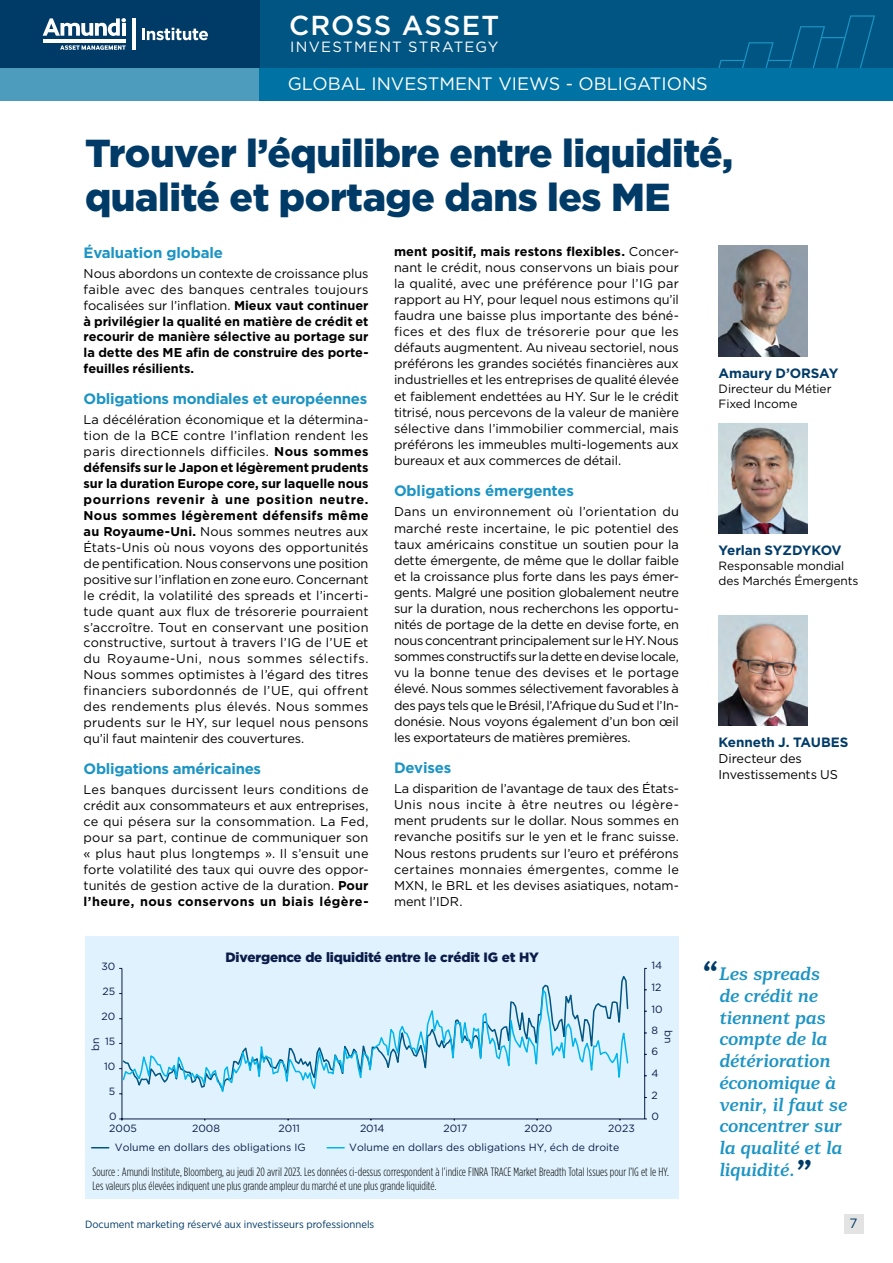
<style>
.page{position:relative;width:893px;height:1263px;background:#fff}
.page>*{position:absolute;margin:0;border:0;box-sizing:border-box;transform-origin:0 0}
.t1{font:900 39px/43.5px "Gotham";letter-spacing:-.01em;color:#003b68}
.t2{font:500 27.45px "Gotham";letter-spacing:.04em;color:#fff}
.t3{font:italic 700 18px/21.8px "Mediator Serif";letter-spacing:-.01em;color:#1c94c4}
.t4{font:18px "Gotham";color:#fff}
.t5{font:700 15px "Gotham";letter-spacing:-.02em;color:#1c94c4}
.t6{font:14.85px "Gotham";letter-spacing:.08em;color:#fff}
.t7{font:700 13.5px "Gotham";letter-spacing:-.005em;color:#003b68}
.t8{font:900 13.5px "Gotham";letter-spacing:-.01em;color:#0c1c49}
.t9{font:13.5px "Gotham";color:#003b68}
.t10{font:12.75px/16px "Gotham";letter-spacing:-.005em;color:#000;text-align:justify}
.t11{font:700 12.75px/15.9px "Gotham";letter-spacing:-.005em;color:#000;text-align:justify}
.t12{font:300 12px/13.5px "Gotham Condensed";letter-spacing:.005em;color:#000}
.t13{font:12px/15px "Gotham";letter-spacing:-.005em;color:#000}
.t14{font:10.5px "Gotham";color:#0c1c49}
.t15{font:10.5px "Gotham Narrow";color:#003b68;scale:1.05 1}
.s1{font-weight:400}
.s2{font-weight:700}
.s3{font-weight:900;font-size:27px;color:#003b68}
</style>
<div class="page">
<div style="left:0;top:0;width:893px;height:68px;background:#005583"></div>
<svg style="left:718px;top:15px;width:157px;height:53px"></svg>
<div style="left:0;top:0;width:259px;height:68px;background:#003b68"></div>
<svg style="left:43px;top:18px;width:83px;height:18px"></svg>
<hr style="left:122px;top:23px;width:4px;height:13px;background:#fff">
<hr style="left:43px;top:39px;width:83px;height:3px;background:#fff">
<svg style="left:60px;top:45px;width:66px;height:5px"></svg>
<hr style="left:132px;top:18px;width:3px;height:32px;background:#fff">
<svg style="left:142px;top:28px;width:66px;height:12px"></svg>
<img style="left:719px;top:246px;width:89px;height:110px">
<img style="left:719px;top:423px;width:89px;height:111px">
<img style="left:719px;top:615px;width:89px;height:111px">
<div style="left:0;top:68px;width:893px;height:33px;background:#4d9cbe"></div>
<div style="left:259px;top:68px;width:634px;height:33px;background:#0072a3"></div>
<div style="left:85px;top:936px;width:594px;height:263px;background:#dff2fd"></div>
<hr style="left:644px;top:968px;width:1px;height:151px;background:#0c1c49">
<hr style="left:122px;top:968px;width:1px;height:151px;background:#0c1c49">
<hr style="left:122px;top:1118px;width:523px;height:1px;background:#0c1c49">
<svg style="left:122px;top:986px;width:507px;height:113px"></svg>
<svg style="left:92px;top:1147px;width:17px;height:1px"></svg>
<svg style="left:327px;top:1147px;width:17px;height:1px"></svg>
<div style="left:844px;top:1214px;width:19px;height:19px;background:#e3e3e3"></div>
<h2 class="t2" style="left:289px;top:7px;width:212px">CROSS ASSET</h2>
<p class="t6" style="left:290px;top:37px;width:210px">INVESTMENT STRATEGY</p>
<h3 class="t4" style="left:288px;top:72px;width:421px">GLOBAL INVESTMENT VIEWS - OBLIGATIONS</h3>
<h1 class="t1" style="left:85px;top:131px;width:650px">Trouver l’équilibre entre liquidité, qualité et portage dans les ME</h1>
<p class="t5" style="left:84px;top:242px;width:141px">Évaluation globale</p>
<p class="t11" style="left:84px;top:265px;width:286px"><span class="s1">Nous abordons un contexte de croissance plus faible avec des banques centrales toujours focalisées sur l’inflation.</span> Mieux vaut continuer à privilégier la qualité en matière de crédit et recourir de manière sélective au portage sur la dette des ME afin de construire des porte&shy;feuilles résilients.</p>
<p class="t5" style="left:84px;top:389px;width:285px">Obligations mondiales et européennes</p>
<p class="t10" style="left:84px;top:412px;width:286px">La décélération économique et la détermina&shy;tion de la BCE contre l’inflation rendent les paris directionnels difficiles. <span class="s2">Nous sommes défensifs sur le Japon et légèrement prudents sur la duration Europe core, sur laquelle nous pourrions revenir à une position neutre.<br>Nous sommes légèrement défensifs même au Royaume-Uni.</span> Nous sommes neutres aux États-Unis où nous voyons des opportunités de pentification. Nous conservons une position positive sur l’inflation en zone euro. Concernant le crédit, la volatilité des spreads et l’incerti&shy;tude quant aux flux de trésorerie pourraient s’accroître. Tout en conservant une position constructive, surtout à travers l’IG de l’UE et du Royaume-Uni, nous sommes sélectifs.<br>Nous sommes optimistes à l’égard des titres financiers subordonnés de l’UE, qui offrent des rendements plus élevés. Nous sommes prudents sur le HY, sur lequel nous pensons qu’il faut maintenir des couvertures.</p>
<p class="t5" style="left:84px;top:759px;width:179px">Obligations américaines</p>
<p class="t10" style="left:84px;top:781px;width:286px">Les banques durcissent leurs conditions de crédit aux consommateurs et aux entreprises, ce qui pésera sur la consommation. La Fed, pour sa part, continue de communiquer son « plus haut plus longtemps ». Il s’ensuit une forte volatilité des taux qui ouvre des oppor&shy;tunités de gestion active de la duration. <span class="s2">Pour l’heure, nous conservons un biais légère-</span></p>
<p class="t10" style="left:394px;top:243px;width:286px"><span class="s2">ment positif, mais restons flexibles.</span> Concer&shy;nant le crédit, nous conservons un biais pour la qualité, avec une préférence pour l’IG par rapport au HY, pour lequel nous estimons qu’il faudra une baisse plus importante des béné&shy;fices et des flux de trésorerie pour que les défauts augmentent. Au niveau sectoriel, nous préférons les grandes sociétés financières aux industrielles et les entreprises de qualité élevée et faiblement endettées au HY. Sur le le crédit titrisé, nous percevons de la valeur de manière sélective dans l’immobilier commercial, mais préférons les immeubles multi-logements aux bureaux et aux commerces de détail.</p>
<p class="t5" style="left:394px;top:481px;width:181px">Obligations émergentes</p>
<p class="t10" style="left:394px;top:504px;width:286px">Dans un environnement où l’orientation du marché reste incertaine, le pic potentiel des taux américains constitue un soutien pour la dette émergente, de même que le dollar faible et la croissance plus forte dans les pays émer&shy;gents. Malgré une position globalement neutre sur la duration, nous recherchons les opportu&shy;nités de portage de la dette en devise forte, en nous concentrant principalement sur le HY. Nous sommes constructifs sur la dette en devise locale, vu la bonne tenue des devises et le portage élevé. Nous sommes sélectivement favorables à des pays tels que le Brésil, l’Afrique du Sud et l’In&shy;donésie. Nous voyons également d’un bon œil les exportateurs de matières premières.</p>
<p class="t5" style="left:394px;top:757px;width:59px">Devises</p>
<p class="t10" style="left:394px;top:780px;width:286px">La disparition de l’avantage de taux des États-Unis nous incite à être neutres ou légère&shy;ment prudents sur le dollar. Nous sommes en revanche positifs sur le yen et le franc suisse.<br>Nous restons prudents sur l’euro et préférons certaines monnaies émergentes, comme le MXN, le BRL et les devises asiatiques, notam&shy;ment l’IDR.</p>
<p class="t7" style="left:719px;top:364px;width:121px">Amaury D’ORSAY</p>
<p class="t13" style="left:719px;top:381px;width:114px">Directeur du Métier<br>Fixed Income</p>
<p class="t7" style="left:719px;top:541px;width:125px">Yerlan SYZDYKOV</p>
<p class="t13" style="left:719px;top:558px;width:141px">Responsable mondial des Marchés Émergents</p>
<p class="t7" style="left:719px;top:733px;width:131px">Kenneth J. TAUBES</p>
<p class="t10" style="left:719px;top:750px;width:121px">Directeur des<br>Investissements US</p>
<p class="t8" style="left:225px;top:948px;width:315px">Divergence de liquidité entre le crédit IG et HY</p>
<h3 class="t3" style="left:719px;top:964px;width:130px;text-indent:-18px"><span class="s3">“</span> Les spreads<br>de crédit ne tiennent pas compte de la détérioration économique à venir, il faut se concentrer sur la qualité et la liquidité.<span class="s3">”</span></h3>
<p class="t14" style="left:651px;top:959px;width:12px">14</p>
<p class="t14" style="left:101px;top:959px;width:15px">30</p>
<p class="t14" style="left:651px;top:980px;width:12px">12</p>
<p class="t14" style="left:103px;top:984px;width:14px">25</p>
<p class="t14" style="left:651px;top:1002px;width:13px">10</p>
<p class="t14" style="left:102px;top:1009px;width:15px">20</p>
<p class="t14" style="left:651px;top:1023px;width:8px">8</p>
<p class="t14" style="left:675px;top:1030px;width:15px;rotate:90deg">bn</p>
<p class="t14" style="left:105px;top:1034px;width:12px">15</p>
<p class="t14" style="left:89px;top:1051px;width:15px;rotate:-90deg">bn</p>
<p class="t14" style="left:651px;top:1045px;width:8px">6</p>
<p class="t14" style="left:104px;top:1059px;width:13px">10</p>
<p class="t14" style="left:651px;top:1067px;width:9px">4</p>
<p class="t14" style="left:109px;top:1085px;width:8px">5</p>
<p class="t14" style="left:651px;top:1088px;width:8px">2</p>
<p class="t14" style="left:651px;top:1109px;width:9px">0</p>
<p class="t14" style="left:109px;top:1110px;width:9px">0</p>
<p class="t14" style="left:109px;top:1122px;width:29px">2005</p>
<p class="t14" style="left:192px;top:1122px;width:29px">2008</p>
<p class="t14" style="left:279px;top:1122px;width:23px">2011</p>
<p class="t14" style="left:360px;top:1122px;width:26px">2014</p>
<p class="t14" style="left:443px;top:1122px;width:25px">2017</p>
<p class="t14" style="left:525px;top:1122px;width:29px">2020</p>
<p class="t14" style="left:608px;top:1122px;width:28px">2023</p>
<p class="t14" style="left:115px;top:1140px;width:192px">Volume en dollars des obligations IG</p>
<p class="t14" style="left:349px;top:1140px;width:272px">Volume en dollars des obligations HY, éch de droite</p>
<p class="t12" style="left:92px;top:1165px;width:578px">Source : Amundi Institute, Bloomberg, au jeudi 20 avril 2023. Les données ci-dessus correspondent à l’indice FINRA TRACE Market Breadth Total Issues pour l’IG et le HY.<br>Les valeurs plus élevées indiquent une plus grande ampleur du marché et une plus grande liquidité.</p>
<p class="t15" style="left:85px;top:1218px;width:277px">Document marketing réservé aux investisseurs professionnels</p>
<p class="t9" style="left:850px;top:1215px;width:10px">7</p>
</div>
